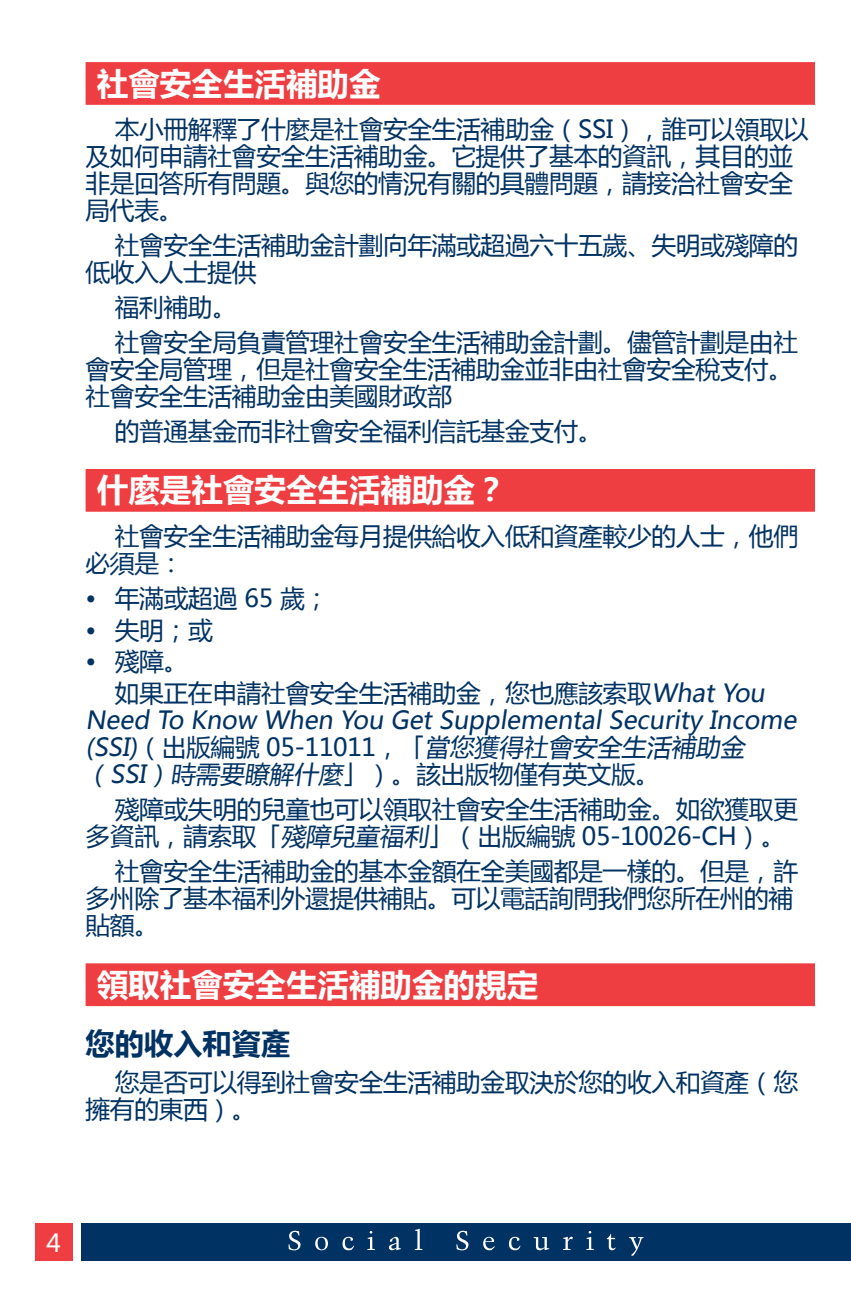
<style>
.page{position:relative;width:851px;height:1296px;background:#fff}
.page>*{position:absolute;margin:0;border:0;box-sizing:border-box;transform-origin:0 0}
.H1-1{font:700 31.5px "Microsoft Ya Hei";color:#fff}
.t1{font:700 29.25px "Microsoft Ya Hei";color:#003263}
.Paragraph{font:24.75px/27px "Microsoft Ya Hei";letter-spacing:-.015em;color:#003263}
.t2{font:24.75px "Microsoft Ya Hei";color:#fff}
</style>
<div class="page">
<div style="left:35px;top:1223px;width:38px;height:38px;background:#ef3e42"></div>
<div style="left:81px;top:1223px;width:769px;height:38px;background:#003263"></div>
<svg style="left:288px;top:1229px;width:355px;height:27px"></svg>
<div style="left:86px;top:62px;width:729px;height:43px;background:#ef3e42"></div>
<div style="left:86px;top:469px;width:729px;height:43px;background:#ef3e42"></div>
<div style="left:86px;top:963px;width:729px;height:43px;background:#ef3e42"></div>
<h1 class="H1-1" style="left:97px;top:61px;width:285px">社會安全生活補助金</h1>
<p class="Paragraph" style="left:86px;top:115px;width:724px;text-indent:29px">本小冊解釋了什麼是社會安全生活補助金（SSI），誰可以領取以及如何申請社會安全生活補助金。它提供了基本的資訊，其目的並非是回答所有問題。與您的情況有關的具體問題，請接洽社會安全局代表。</p>
<p class="Paragraph" style="left:86px;top:231px;width:714px;text-indent:29px">社會安全生活補助金計劃向年滿或超過六十五歲、失明或殘障的低收入人士提供</p>
<p class="Paragraph" style="left:115px;top:293px;width:124px">福利補助。</p>
<p class="Paragraph" style="left:86px;top:328px;width:714px;text-indent:29px">社會安全局負責管理社會安全生活補助金計劃。儘管計劃是由社會安全局管理，但是社會安全生活補助金並非由社會安全稅支付。社會安全生活補助金由美國財政部</p>
<p class="Paragraph" style="left:115px;top:417px;width:489px">的普通基金而非社會安全福利信託基金支付。</p>
<h1 class="H1-1" style="left:97px;top:468px;width:411px">什麼是社會安全生活補助金？</h1>
<p class="Paragraph" style="left:86px;top:521px;width:714px;text-indent:29px">社會安全生活補助金每月提供給收入低和資產較少的人士，他們必須是：</p>
<p class="Paragraph" style="left:86px;top:584px;width:245px">• 年滿或超過 65 歲；</p>
<p class="Paragraph" style="left:86px;top:615px;width:129px">• 失明；或</p>
<p class="Paragraph" style="left:86px;top:647px;width:104px">• 殘障。</p>
<p class="Paragraph" style="left:86px;top:679px;width:716px;text-indent:29px">如果正在申請社會安全生活補助金，您也應該索取What You Need To Know When You Get Supplemental Security Income (SSI)（出版編號 0 5 - 1 1 0 1 1 ，「當您獲得社會安全生活補助金（SSI）時需要瞭解什麼」）。該出版物僅有英文版。</p>
<p class="Paragraph" style="left:86px;top:795px;width:714px;text-indent:29px">殘障或失明的兒童也可以領取社會安全生活補助金。如欲獲取更多資訊，請索取「殘障兒童福利」（出版編號 05-10026-CH）。</p>
<p class="Paragraph" style="left:86px;top:857px;width:714px;text-indent:29px">社會安全生活補助金的基本金額在全美國都是一樣的。但是，許多州除了基本福利外還提供補貼。可以電話詢問我們您所在州的補貼額。</p>
<h1 class="H1-1" style="left:97px;top:962px;width:442px">領取社會安全生活補助金的規定</h1>
<h2 class="t1" style="left:86px;top:1023px;width:206px">您的收入和資產</h2>
<p class="Paragraph" style="left:86px;top:1068px;width:714px;text-indent:29px">您是否可以得到社會安全生活補助金取決於您的收入和資產（您擁有的東西）。</p>
<p class="t2" style="left:46px;top:1227px;width:16px">4</p>
</div>
